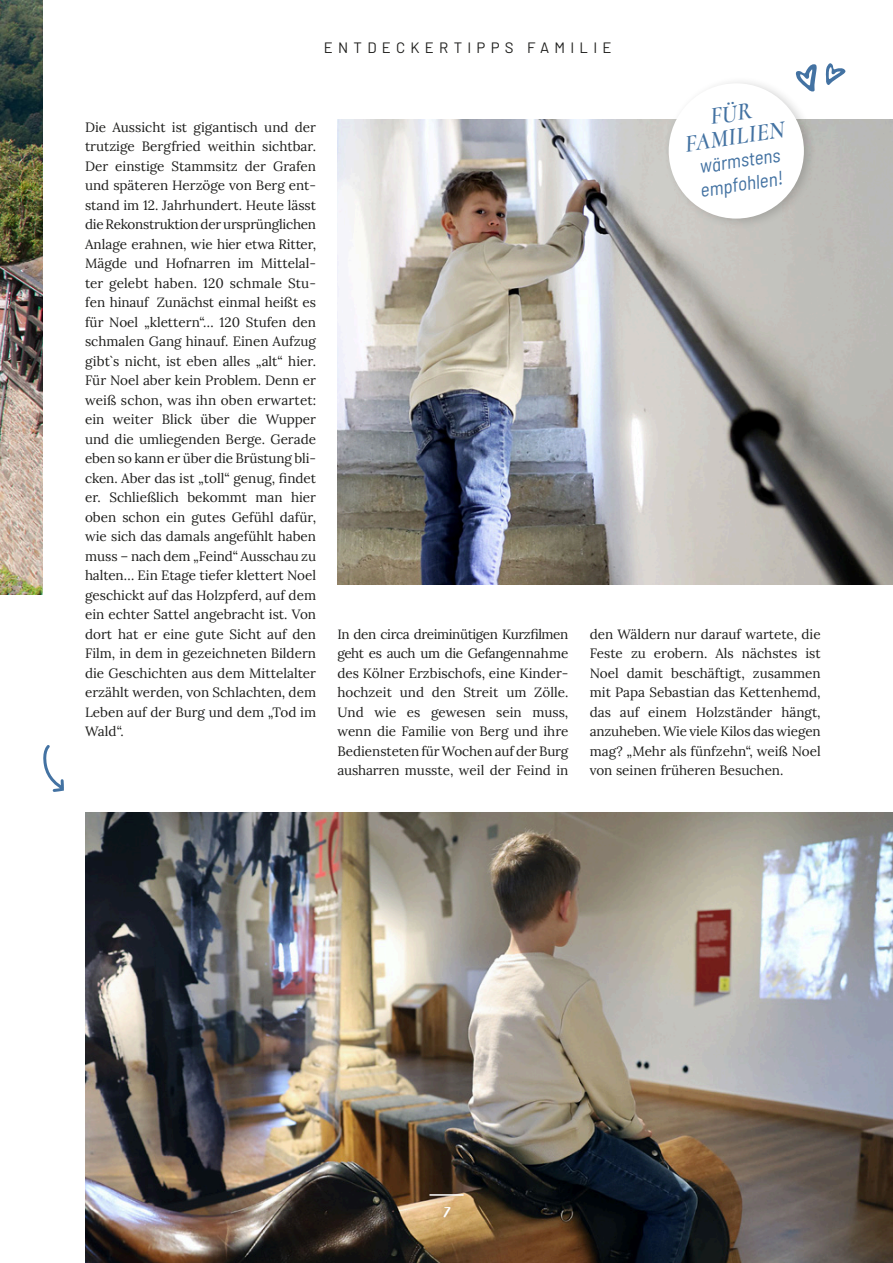
<style>
.page{position:relative;width:893px;height:1263px;background:#fff}
.page>*{position:absolute;margin:0;border:0;box-sizing:border-box;transform-origin:0 0}
.t1{font:italic 600 24px/23.4px "Cormorant";color:#4372a2;text-align:center}
.t2{font:italic semi-condensed 19.5px/23.4px "Barlow";color:#4372a2}
.t3{font:18px "Playlist Script";color:#fff}
.t4{font:15px "Barlow";letter-spacing:.35em;color:#1d1d1b}
.t5{font:13.5px/19.5px "Lora";color:#1d1d1b;text-align:justify}
</style>
<div class="page">
<img style="left:0;top:0;width:43px;height:594px">
<img style="left:337px;top:119px;width:556px;height:465px">
<img style="left:85px;top:812px;width:808px;height:451px">
<svg style="left:43px;top:745px;width:21px;height:47px"></svg>
<div style="left:663px;top:76px;width:154px;height:154px;background:#1d1d1b;opacity:.2"></div>
<div style="left:669px;top:83px;width:135px;height:136px;background:#fff;border-radius:50%"></div>
<svg style="left:795px;top:64px;width:22px;height:28px"></svg>
<svg style="left:825px;top:63px;width:21px;height:22px"></svg>
<div style="left:421px;top:1185px;width:51px;height:20px;background:#1d1d1b;opacity:.45"></div>
<hr style="left:429px;top:1194px;width:35px;height:2px;background:#fff">
<div style="left:435px;top:1198px;width:24px;height:27px;background:#1d1d1b;opacity:.45"></div>
<p class="t4" style="left:324px;top:39px;width:289px">ENTDECKERTIPPS FAMILIE</p>
<p class="t5" style="left:85px;top:116px;width:233px">Die Aussicht ist gigantisch und der trutzige Bergfried weithin sichtbar.<br>Der einstige Stammsitz der Grafen und späteren Herzöge von Berg ent&shy;stand im 12. Jahrhundert. Heute lässt die Rekonstruktion der ursprünglichen Anlage erahnen, wie hier etwa Ritter, Mägde und Hofnarren im Mittelal&shy;ter gelebt haben. 120 schmale Stu&shy;fen hinauf Zunächst einmal heißt es für Noel „klettern“… 120 Stufen den schmalen Gang hinauf. Einen Aufzug gibt`s nicht, ist eben alles „alt“ hier.<br>Für Noel aber kein Problem. Denn er weiß schon, was ihn oben erwartet: ein weiter Blick über die Wupper und die umliegenden Berge. Gerade eben so kann er über die Brüstung bli&shy;cken. Aber das ist „toll“ genug, findet er. Schließlich bekommt man hier oben schon ein gutes Gefühl dafür, wie sich das damals angefühlt haben muss – nach dem „Feind“ Ausschau zu halten… Ein Etage tiefer klettert Noel geschickt auf das Holzpferd, auf dem ein echter Sattel angebracht ist. Von dort hat er eine gute Sicht auf den Film, in dem in gezeichneten Bildern die Geschichten aus dem Mittelalter erzählt werden, von Schlachten, dem Leben auf der Burg und dem „Tod im Wald“.</p>
<h1 class="t1" style="left:679px;top:110px;width:102px;rotate:-9deg">FÜR<br>FAMILIEN</h1>
<h2 class="t2" style="left:696px;top:154px;width:85px;rotate:-8deg">wärmstens empfohlen!</h2>
<p class="t5" style="left:337px;top:623px;width:233px">In den circa dreiminütigen Kurzfilmen geht es auch um die Gefangennahme des Kölner Erzbischofs, eine Kinder&shy;hochzeit und den Streit um Zölle.<br>Und wie es gewesen sein muss, wenn die Familie von Berg und ihre Bediensteten für Wochen auf der Burg ausharren musste, weil der Feind in</p>
<p class="t5" style="left:590px;top:623px;width:233px">den Wäldern nur darauf wartete, die Feste zu erobern. Als nächstes ist Noel damit beschäftigt, zusammen mit Papa Sebastian das Kettenhemd, das auf einem Holzständer hängt, anzuheben. Wie viele Kilos das wiegen mag? „Mehr als fünfzehn“, weiß Noel von seinen früheren Besuchen.</p>
<h3 class="t3" style="left:443px;top:1197px;width:8px">7</h3>
</div>
